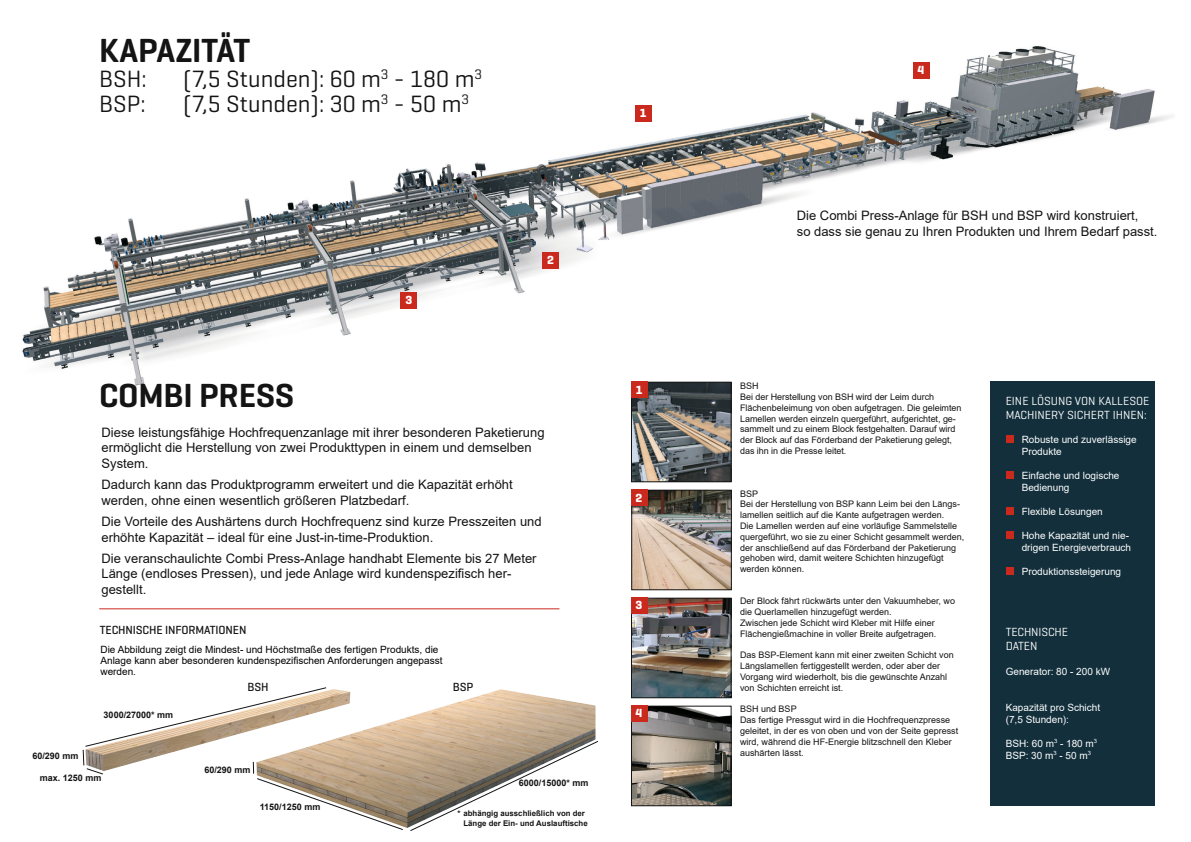
<style>
.page{position:relative;width:1191px;height:842px;background:#fff}
.page>*{position:absolute;margin:0;border:0;box-sizing:border-box;transform-origin:0 0}
.t1{font:600 34px "Geogrotesque";letter-spacing:-.01em;color:#131413}
.t2{font:24px "Geogrotesque";color:#131413}
.t3{font:13px/15.6px "Arial";color:#131413}
.t4{font:12px/14px "Geogrotesque";color:#fff}
.t5{font:500 12px "Geogrotesque";letter-spacing:-.01em;color:#131413}
.t6{font:700 12px "Geogrotesque";color:#fff}
.t7{font:10px/12px "Arial";color:#fff}
.t8{font:10px/11px "Arial";color:#000}
.t9{font:9px/10.8px "Arial";color:#131413}
.t10{font:700 9px "Arial";color:#131413}
.t11{font:700 7.8px/9.4px "Arial";color:#131413}
</style>
<div class="page">
<img style="left:22px;top:46px;width:1152px;height:377px">
<img style="left:633px;top:384px;width:96px;height:96px">
<div style="left:631px;top:382px;width:100px;height:100px;border:1px solid #131413"></div>
<img style="left:633px;top:492px;width:96px;height:96px">
<div style="left:631px;top:490px;width:100px;height:100px;border:1px solid #131413"></div>
<img style="left:633px;top:600px;width:96px;height:96px">
<div style="left:631px;top:598px;width:100px;height:100px;border:1px solid #131413"></div>
<img style="left:633px;top:708px;width:96px;height:96px">
<div style="left:631px;top:706px;width:100px;height:100px;border:1px solid #131413"></div>
<hr style="left:99px;top:608px;width:460px;height:1px;background:#ca2a1e">
<div style="left:631px;top:382px;width:16px;height:16px;background:#ca2a1e"></div>
<div style="left:631px;top:490px;width:16px;height:16px;background:#ca2a1e"></div>
<div style="left:631px;top:598px;width:16px;height:16px;background:#ca2a1e"></div>
<div style="left:631px;top:706px;width:16px;height:16px;background:#ca2a1e"></div>
<div style="left:635px;top:106px;width:16px;height:16px;background:#ca2a1e"></div>
<div style="left:543px;top:252px;width:16px;height:16px;background:#ca2a1e"></div>
<div style="left:401px;top:292px;width:16px;height:16px;background:#ca2a1e"></div>
<div style="left:913px;top:62px;width:16px;height:16px;background:#ca2a1e"></div>
<img style="left:403px;top:689px;width:192px;height:139px">
<svg style="left:410px;top:741px;width:188px;height:90px"></svg>
<svg style="left:83px;top:687px;width:320px;height:143px"></svg>
<div style="left:990px;top:382px;width:164px;height:424px;background:#122f3b"></div>
<div style="left:1005px;top:435px;width:8px;height:8px;background:#ca2a1e"></div>
<div style="left:1005px;top:471px;width:8px;height:8px;background:#ca2a1e"></div>
<div style="left:1005px;top:507px;width:8px;height:8px;background:#ca2a1e"></div>
<div style="left:1005px;top:531px;width:8px;height:8px;background:#ca2a1e"></div>
<div style="left:1005px;top:567px;width:8px;height:8px;background:#ca2a1e"></div>
<h1 class="t1" style="left:99px;top:32px;width:152px">KAPAZITÄT</h1>
<h2 class="t2" style="left:99px;top:66px;width:49px">BSH:</h2>
<h2 class="t2" style="left:183px;top:66px;width:300px">(7,5 Stunden): 60 m<sup>3</sup> - 180 m<sup>3</sup></h2>
<h2 class="t2" style="left:99px;top:91px;width:48px">BSP:</h2>
<h2 class="t2" style="left:183px;top:91px;width:287px">(7,5 Stunden): 30 m<sup>3</sup> - 50 m<sup>3</sup></h2>
<h3 class="t6" style="left:640px;top:106px;width:8px">1</h3>
<h3 class="t6" style="left:405px;top:292px;width:8px">3</h3>
<h3 class="t6" style="left:547px;top:253px;width:8px">2</h3>
<h1 class="t1" style="left:99px;top:378px;width:196px">COMBI PRESS</h1>
<h3 class="t3" style="left:101px;top:425px;width:444px">Diese leistungsfähige Hochfrequenzanlage mit ihrer besonderen Paketierung ermöglicht die Herstellung von zwei Produkttypen in einem und demselben<br>System.</h3>
<h3 class="t3" style="left:101px;top:478px;width:413px">Dadurch kann das Produktprogramm erweitert und die Kapazität erhöht werden, ohne einen wesentlich größeren Platzbedarf.</h3>
<h3 class="t3" style="left:101px;top:515px;width:442px">Die Vorteile des Aushärtens durch Hochfrequenz sind kurze Presszeiten und erhöhte Kapazität – ideal für eine Just-in-time-Produktion.</h3>
<h3 class="t3" style="left:101px;top:552px;width:436px">Die veranschaulichte Combi Press-Anlage handhabt Elemente bis 27 Meter<br>Länge (endloses Pressen), und jede Anlage wird kundenspezifisch her&shy;gestellt.</h3>
<h3 class="t5" style="left:100px;top:623px;width:148px">TECHNISCHE INFORMATIONEN</h3>
<p class="t8" style="left:100px;top:645px;width:343px">Die Abbildung zeigt die Mindest- und Höchstmaße des fertigen Produkts, die<br>Anlage kann aber besonderen kundenspezifischen Anforderungen angepasst werden.</p>
<p class="t10" style="left:104px;top:712px;width:71px">3000/27000* mm</p>
<h3 class="t5" style="left:247px;top:680px;width:23px">BSH</h3>
<h3 class="t5" style="left:453px;top:680px;width:22px">BSP</h3>
<p class="t10" style="left:32px;top:752px;width:48px">60/290 mm</p>
<p class="t10" style="left:40px;top:774px;width:63px">max. 1250 mm</p>
<p class="t10" style="left:204px;top:766px;width:48px">60/290 mm</p>
<p class="t10" style="left:260px;top:804px;width:62px">1150/1250 mm</p>
<p class="t10" style="left:519px;top:780px;width:71px">6000/15000* mm</p>
<p class="t11" style="left:463px;top:809px;width:126px;text-indent:-6px">* abhängig ausschließlich von der<br>Länge der Ein- und Auslauftische</p>
<h3 class="t6" style="left:636px;top:382px;width:8px">1</h3>
<h3 class="t6" style="left:635px;top:490px;width:8px">2</h3>
<h3 class="t6" style="left:635px;top:598px;width:8px">3</h3>
<h3 class="t6" style="left:635px;top:706px;width:8px">4</h3>
<h3 class="t6" style="left:917px;top:63px;width:8px">4</h3>
<h3 class="t3" style="left:797px;top:209px;width:362px">Die Combi Press-Anlage für BSH und BSP wird konstruiert,<br>so dass sie genau zu Ihren Produkten und Ihrem Bedarf passt.</h3>
<p class="t9" style="left:740px;top:381px;width:223px">BSH<br>Bei der Herstellung von BSH wird der Leim durch Flächenbeleimung von oben aufgetragen. Die geleimten Lamellen werden einzeln quergeführt, aufgerichtet, ge&shy;sammelt und zu einem Block festgehalten. Darauf wird der Block auf das Förderband der Paketierung gelegt, das ihn in die Presse leitet.</p>
<p class="t9" style="left:740px;top:489px;width:226px">BSP<br>Bei der Herstellung von BSP kann Leim bei den Längs&shy;lamellen seitlich auf die Kante aufgetragen werden.<br>Die Lamellen werden auf eine vorläufige Sammelstelle quergeführt, wo sie zu einer Schicht gesammelt werden, der anschließend auf das Förderband der Paketierung gehoben wird, damit weitere Schichten hinzugefügt werden können.</p>
<p class="t9" style="left:740px;top:597px;width:216px">Der Block fährt rückwärts unter den Vakuumheber, wo die Querlamellen hinzugefügt werden.<br>Zwischen jede Schicht wird Kleber mit Hilfe einer Flächengießmachine in voller Breite aufgetragen.</p>
<p class="t9" style="left:740px;top:651px;width:215px">Das BSP-Element kann mit einer zweiten Schicht von Längslamellen fertiggestellt werden, oder aber der Vorgang wird wiederholt, bis die gewünschte Anzahl von Schichten erreicht ist.</p>
<p class="t9" style="left:740px;top:705px;width:220px">BSH und BSP<br>Das fertige Pressgut wird in die Hochfrequenzpresse geleitet, in der es von oben und von der Seite gepresst wird, während die HF-Energie blitzschnell den Kleber aushärten lässt.</p>
<h3 class="t4" style="left:1005px;top:394px;width:145px">EINE LÖSUNG VON KALLESOE<br>MACHINERY SICHERT IHNEN:</h3>
<p class="t7" style="left:1021px;top:434px;width:117px">Robuste und zuverlässige<br>Produkte</p>
<p class="t7" style="left:1021px;top:470px;width:99px">Einfache und logische<br>Bedienung</p>
<p class="t7" style="left:1021px;top:506px;width:83px">Flexible Lösungen</p>
<p class="t7" style="left:1021px;top:530px;width:111px">Hohe Kapazität und nie&shy;drigen Energieverbrauch</p>
<p class="t7" style="left:1021px;top:566px;width:101px">Produktionssteigerung</p>
<h3 class="t4" style="left:1005px;top:625px;width:64px">TECHNISCHE<br>DATEN</h3>
<p class="t7" style="left:1005px;top:666px;width:106px">Generator: 80 - 200 kW</p>
<p class="t7" style="left:1005px;top:702px;width:96px">Kapazität pro Schicht (7,5 Stunden):</p>
<p class="t7" style="left:1005px;top:738px;width:93px">BSH: 60 m<sup>3</sup> - 180 m<sup>3<br></sup>BSP: 30 m<sup>3</sup> - 50 m<sup>3</sup></p>
</div>
